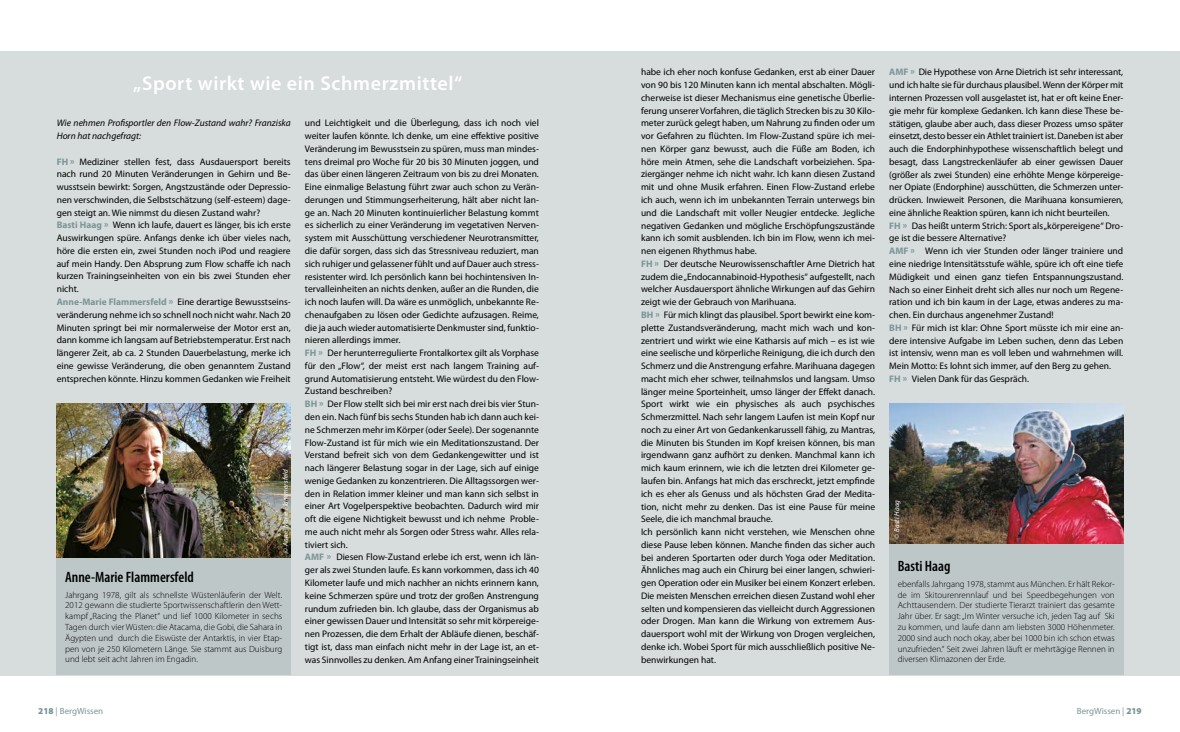
<style>
.page{position:relative;width:1180px;height:732px;background:#fff}
.page>*{position:absolute;margin:0;border:0;box-sizing:border-box;transform-origin:0 0}
.t1{font:600 20px "Myriad Pro";letter-spacing:.03em;color:#fff}
.t2{font:600 condensed 15px "Myriad Pro";color:#000}
.t3{font:9.5px/12.8px "Myriad Pro";color:#000}
.t4{font:italic 9.5px/12.8px "Myriad Pro";color:#000}
.t5{font:300 9px/10.8px "Myriad Pro";color:#000;text-align:justify}
.t6{font:9px "Myriad Pro";color:#7b9595}
.t7{font:italic 7px "Myriad Pro";letter-spacing:.03em;color:#fff}
.s1{font-weight:700;color:#7b9595}
.s2{font-weight:900}
</style>
<div class="page">
<div style="left:590px;top:51px;width:589px;height:624px;background:#d7dcdd"></div>
<div style="left:0;top:51px;width:590px;height:624px;background:#d7dcdd"></div>
<div style="left:57px;top:435px;width:234px;height:240px;background:#bec7c8"></div>
<div style="left:889px;top:435px;width:234px;height:240px;background:#bec7c8"></div>
<img style="left:57px;top:403px;width:234px;height:154px">
<img style="left:889px;top:403px;width:234px;height:140px">
<h1 class="t1" style="left:133px;top:72px;width:330px">„Sport wirkt wie ein Schmerzmittel“</h1>
<p class="t4" style="left:57px;top:117px;width:235px">Wie nehmen Profisportler den Flow-Zustand wahr? Franziska<br>Horn hat nachgefragt:</p>
<p class="t3" style="left:57px;top:155px;width:235px"><span class="s1">FH »</span> Mediziner stellen fest, dass Ausdauersport bereits nach rund 20 Minuten Veränderungen in Gehirn und Be&shy;wusstsein bewirkt: Sorgen, Angstzustände oder Depressio&shy;nen verschwinden, die Selbstschätzung (self-esteem) dage&shy;gen steigt an. Wie nimmst du diesen Zustand wahr?<br><span class="s1">Basti Haag »</span> Wenn ich laufe, dauert es länger, bis ich erste Auswirkungen spüre. Anfangs denke ich über vieles nach, höre die ersten ein, zwei Stunden noch iPod und reagiere auf mein Handy. Den Absprung zum Flow schaffe ich nach kurzen Trainingseinheiten von ein bis zwei Stunden eher nicht.<br><span class="s1">Anne-Marie Flammersfeld »</span> Eine derartige Bewusstseins&shy;veränderung nehme ich so schnell noch nicht wahr. Nach 20<br>Minuten springt bei mir normalerweise der Motor erst an, dann komme ich langsam auf Betriebstemperatur. Erst nach längerer Zeit, ab ca. 2 Stunden Dauerbelastung, merke ich eine gewisse Veränderung, die oben genanntem Zustand entsprechen könnte. Hinzu kommen Gedanken wie Freiheit</p>
<p class="t7" style="left:282px;top:552px;width:85px;rotate:-90deg">© Anne-Marie Flammersfeld</p>
<h2 class="t2" style="left:65px;top:568px;width:130px">Anne-Marie Flammersfeld</h2>
<p class="t5" style="left:65px;top:589px;width:218px">Jahrgang 1978, gilt als schnellste Wüstenläuferin der Welt.<br>2012 gewann die studierte Sportwissenschaftlerin den Wett&shy;kampf „Racing the Planet“ und lief 1000 Kilometer in sechs Tagen durch vier Wüsten: die Atacama, die Gobi, die Sahara in Ägypten und durch die Eiswüste der Antarktis, in vier Etap&shy;pen von je 250 Kilometern Länge. Sie stammt aus Duisburg und lebt seit acht Jahren im Engadin.</p>
<p class="t3" style="left:305px;top:117px;width:235px">und Leichtigkeit und die Überlegung, dass ich noch viel weiter laufen könnte. Ich denke, um eine effektive positive Veränderung im Bewusstsein zu spüren, muss man mindes&shy;tens dreimal pro Woche für 20 bis 30 Minuten joggen, und das über einen längeren Zeitraum von bis zu drei Monaten.<br>Eine einmalige Belastung führt zwar auch schon zu Verän&shy;derungen und Stimmungserheiterung, hält aber nicht lan&shy;ge an. Nach 20 Minuten kontinuierlicher Belastung kommt es sicherlich zu einer Veränderung im vegetativen Nerven&shy;system mit Ausschüttung verschiedener Neurotransmitter, die dafür sorgen, dass sich das Stressniveau reduziert, man sich ruhiger und gelassener fühlt und auf Dauer auch stress&shy;resistenter wird. Ich persönlich kann bei hochintensiven In&shy;tervalleinheiten an nichts denken, außer an die Runden, die ich noch laufen will. Da wäre es unmöglich, unbekannte Re&shy;chenaufgaben zu lösen oder Gedichte aufzusagen. Reime, die ja auch wieder automatisierte Denkmuster sind, funktio&shy;nieren allerdings immer.<br><span class="s1">FH »</span> Der herunterregulierte Frontalkortex gilt als Vorphase für den „Flow“, der meist erst nach langem Training auf&shy;grund Automatisierung entsteht. Wie würdest du den Flow-Zustand beschreiben?<br><span class="s1">BH »</span> Der Flow stellt sich bei mir erst nach drei bis vier Stun&shy;den ein. Nach fünf bis sechs Stunden hab ich dann auch kei&shy;ne Schmerzen mehr im Körper (oder Seele). Der sogenannte Flow-Zustand ist für mich wie ein Meditationszustand. Der Verstand befreit sich von dem Gedankengewitter und ist nach längerer Belastung sogar in der Lage, sich auf einige wenige Gedanken zu konzentrieren. Die Alltagssorgen wer&shy;den in Relation immer kleiner und man kann sich selbst in einer Art Vogelperspektive beobachten. Dadurch wird mir oft die eigene Nichtigkeit bewusst und ich nehme Proble&shy;me auch nicht mehr als Sorgen oder Stress wahr. Alles rela&shy;tiviert sich.<br><span class="s1">AMF »</span> Diesen Flow-Zustand erlebe ich erst, wenn ich län&shy;ger als zwei Stunden laufe. Es kann vorkommen, dass ich 40<br>Kilometer laufe und mich nachher an nichts erinnern kann, keine Schmerzen spüre und trotz der großen Anstrengung rundum zufrieden bin. Ich glaube, dass der Organismus ab einer gewissen Dauer und Intensität so sehr mit körpereige&shy;nen Prozessen, die dem Erhalt der Abläufe dienen, beschäf&shy;tigt ist, dass man einfach nicht mehr in der Lage ist, an et&shy;was Sinnvolles zu denken. Am Anfang einer Trainingseinheit</p>
<p class="t3" style="left:641px;top:66px;width:235px">habe ich eher noch konfuse Gedanken, erst ab einer Dauer von 90 bis 120 Minuten kann ich mental abschalten. Mögli&shy;cherweise ist dieser Mechanismus eine genetische Überlie&shy;ferung unserer Vorfahren, die täglich Strecken bis zu 30 Kilo&shy;meter zurück gelegt haben, um Nahrung zu finden oder um vor Gefahren zu flüchten. Im Flow-Zustand spüre ich mei&shy;nen Körper ganz bewusst, auch die Füße am Boden, ich höre mein Atmen, sehe die Landschaft vorbeiziehen. Spa&shy;ziergänger nehme ich nicht wahr. Ich kann diesen Zustand mit und ohne Musik erfahren. Einen Flow-Zustand erlebe ich auch, wenn ich im unbekannten Terrain unterwegs bin und die Landschaft mit voller Neugier entdecke. Jegliche negativen Gedanken und mögliche Erschöpfungszustände kann ich somit ausblenden. Ich bin im Flow, wenn ich mei&shy;nen eigenen Rhythmus habe.<br><span class="s1">FH »</span> Der deutsche Neurowissenschaftler Arne Dietrich hat zudem die „Endocannabinoid-Hypothesis“ aufgestellt, nach welcher Ausdauersport ähnliche Wirkungen auf das Gehirn zeigt wie der Gebrauch von Marihuana.<br><span class="s1">BH »</span> Für mich klingt das plausibel. Sport bewirkt eine kom&shy;plette Zustandsveränderung, macht mich wach und kon&shy;zentriert und wirkt wie eine Katharsis auf mich – es ist wie eine seelische und körperliche Reinigung, die ich durch den Schmerz und die Anstrengung erfahre. Marihuana dagegen macht mich eher schwer, teilnahmslos und langsam. Umso länger meine Sporteinheit, umso länger der Effekt danach.<br>Sport wirkt wie ein physisches als auch psychisches Schmerzmittel. Nach sehr langem Laufen ist mein Kopf nur noch zu einer Art von Gedankenkarussell fähig, zu Mantras, die Minuten bis Stunden im Kopf kreisen können, bis man irgendwann ganz aufhört zu denken. Manchmal kann ich mich kaum erinnern, wie ich die letzten drei Kilometer ge&shy;laufen bin. Anfangs hat mich das erschreckt, jetzt empfinde ich es eher als Genuss und als höchsten Grad der Medita&shy;tion, nicht mehr zu denken. Das ist eine Pause für meine Seele, die ich manchmal brauche.<br>Ich persönlich kann nicht verstehen, wie Menschen ohne diese Pause leben können. Manche finden das sicher auch bei anderen Sportarten oder durch Yoga oder Meditation.<br>Ähnliches mag auch ein Chirurg bei einer langen, schwieri&shy;gen Operation oder ein Musiker bei einem Konzert erleben.<br>Die meisten Menschen erreichen diesen Zustand wohl eher selten und kompensieren das vielleicht durch Aggressionen oder Drogen. Man kann die Wirkung von extremem Aus&shy;dauersport wohl mit der Wirkung von Drogen vergleichen, denke ich. Wobei Sport für mich ausschließlich positive Ne&shy;benwirkungen hat.</p>
<p class="t3" style="left:889px;top:66px;width:235px"><span class="s1">AMF »</span> Die Hypothese von Arne Dietrich ist sehr interessant, und ich halte sie für durchaus plausibel. Wenn der Körper mit internen Prozessen voll ausgelastet ist, hat er oft keine Ener&shy;gie mehr für komplexe Gedanken. Ich kann diese These be&shy;stätigen, glaube aber auch, dass dieser Prozess umso später einsetzt, desto besser ein Athlet trainiert ist. Daneben ist aber auch die Endorphinhypothese wissenschaftlich belegt und besagt, dass Langstreckenläufer ab einer gewissen Dauer (größer als zwei Stunden) eine erhöhte Menge körpereige&shy;ner Opiate (Endorphine) ausschütten, die Schmerzen unter&shy;drücken. Inwieweit Personen, die Marihuana konsumieren, eine ähnliche Reaktion spüren, kann ich nicht beurteilen.<br><span class="s1">FH »</span> Das heißt unterm Strich: Sport als „körpereigene“ Dro&shy;ge ist die bessere Alternative?<br><span class="s1">AMF »</span> Wenn ich vier Stunden oder länger trainiere und eine niedrige Intensitätsstufe wähle, spüre ich oft eine tiefe Müdigkeit und einen ganz tiefen Entspannungszustand.<br>Nach so einer Einheit dreht sich alles nur noch um Regene&shy;ration und ich bin kaum in der Lage, etwas anderes zu ma&shy;chen. Ein durchaus angenehmer Zustand!<br><span class="s1">BH »</span> Für mich ist klar: Ohne Sport müsste ich mir eine an&shy;dere intensive Aufgabe im Leben suchen, denn das Leben ist intensiv, wenn man es voll leben und wahrnehmen will.<br>Mein Motto: Es lohnt sich immer, auf den Berg zu gehen.<br><span class="s1">FH »</span> Vielen Dank für das Gespräch.</p>
<p class="t7" style="left:892px;top:538px;width:40px;rotate:-90deg">© Basti Haag</p>
<h2 class="t2" style="left:897px;top:558px;width:54px">Basti Haag</h2>
<p class="t5" style="left:897px;top:578px;width:218px">ebenfalls Jahrgang 1978, stammt aus München. Er hält Rekor&shy;de im Skitourenrennlauf und bei Speedbegehungen von Achttausendern. Der studierte Tierarzt trainiert das gesamte Jahr über. Er sagt: „Im Winter versuche ich, jeden Tag auf Ski zu kommen, und laufe dann am liebsten 3000 Höhenmeter.<br>2000 sind auch noch okay, aber bei 1000 bin ich schon etwas unzufrieden.“ Seit zwei Jahren läuft er mehrtägige Rennen in diversen Klimazonen der Erde.</p>
<p class="t6" style="left:38px;top:705px;width:66px"><span class="s2">218</span> | BergWissen</p>
<p class="t6" style="left:1076px;top:705px;width:66px">BergWissen | <span class="s2">219</span></p>
</div>
